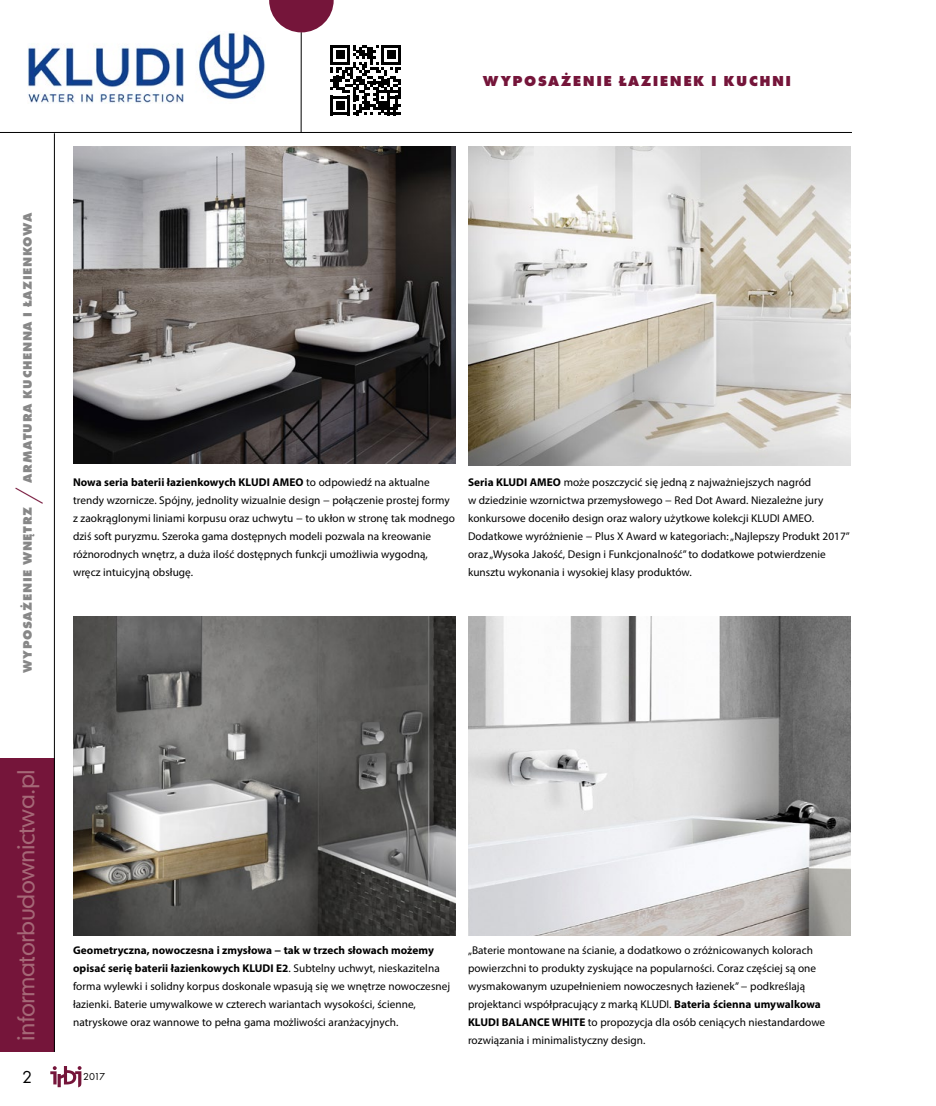
<style>
.page{position:relative;width:936px;height:1106px;background:#fff}
.page>*{position:absolute;margin:0;border:0;box-sizing:border-box;transform-origin:0 0}
.t1{font:30px "Futura TEE Ligh";color:#75153a}
.t2{font:22.5px "Geometric 706 Md EU";letter-spacing:-.03em;color:#a56877}
.t3{font:18px "Futura TEE";color:#000}
.t4{font:700 15px "Futura TEE Extr";letter-spacing:.1em;color:#75153a}
.t5{font:700 12.75px "Futura TEE Extr";letter-spacing:.05em;color:#878787}
.główny{font:11.25px/18px "Myriad Pro";letter-spacing:.005em;color:#000}
.t6{font:10.5px "Futura TEE";color:#000}
.s1{font-weight:700}
</style>
<div class="page">
<div style="left:0;top:758px;width:54px;height:294px;background:#75153a"></div>
<svg style="left:50px;top:1066px;width:31px;height:21px"></svg>
<hr style="left:54px;top:133px;width:1px;height:919px;background:#000">
<hr style="left:0;top:132px;width:851px;height:1px;background:#000">
<hr style="left:301px;top:32px;width:1px;height:101px;background:#000">
<svg style="left:269px;top:0;width:64px;height:32px"></svg>
<img style="left:28px;top:32px;width:237px;height:71px">
<svg style="left:330px;top:45px;width:71px;height:70px"></svg>
<img style="left:73px;top:146px;width:383px;height:318px">
<img style="left:73px;top:616px;width:383px;height:319px">
<img style="left:468px;top:146px;width:382px;height:319px">
<img style="left:468px;top:616px;width:382px;height:319px">
<p class="t4" style="left:483px;top:72px;width:310px">WYPOSAŻENIE ŁAZIENEK I KUCHNI</p>
<p class="t5" style="left:20px;top:482px;width:271px;rotate:-90deg">ARMATURA KUCHENNA I ŁAZIENKOWA</p>
<p class="t1" style="left:11px;top:504px;width:18px;rotate:-90deg">/</p>
<p class="t5" style="left:20px;top:673px;width:168px;rotate:-90deg">WYPOSAŻENIE WNĘTRZ</p>
<p class="główny" style="left:73px;top:473px;width:383px"><span class="s1">Nowa seria baterii łazienkowych KLUDI AMEO</span> to odpowiedź na aktualne trendy wzornicze. Spójny, jednolity wizualnie design − połączenie prostej formy z zaokrąglonymi liniami korpusu oraz uchwytu − to ukłon w stronę tak modnego dziś soft puryzmu. Szeroka gama dostępnych modeli pozwala na kreowanie różnorodnych wnętrz, a duża ilość dostępnych funkcji umożliwia wygodną, wręcz intuicyjną obsługę.</p>
<p class="główny" style="left:468px;top:473px;width:383px"><span class="s1">Seria KLUDI AMEO</span> może poszczycić się jedną z najważniejszych nagród<br>w dziedzinie wzornictwa przemysłowego − Red Dot Award. Niezależne jury konkursowe doceniło design oraz walory użytkowe kolekcji KLUDI AMEO.<br>Dodatkowe wyróżnienie − Plus X Award w kategoriach: „Najlepszy Produkt 2017” oraz „Wysoka Jakość, Design i Funkcjonalność” to dodatkowe potwierdzenie kunsztu wykonania i wysokiej klasy produktów.</p>
<h2 class="t2" style="left:11px;top:1041px;width:273px;rotate:-90deg">informatorbudownictwa.pl</h2>
<p class="t3" style="left:22px;top:1065px;width:12px">2</p>
<p class="t6" style="left:83px;top:1070px;width:24px">2017</p>
<p class="główny" style="left:73px;top:941px;width:379px"><span class="s1">Geometryczna, nowoczesna i zmysłowa − tak w trzech słowach możemy opisać serię baterii łazienkowych KLUDI E2</span>. Subtelny uchwyt, nieskazitelna forma wylewki i solidny korpus doskonale wpasują się we wnętrze nowoczesnej łazienki. Baterie umywalkowe w czterech wariantach wysokości, ścienne, natryskowe oraz wannowe to pełna gama możliwości aranżacyjnych.</p>
<p class="główny" style="left:468px;top:941px;width:359px">„Baterie montowane na ścianie, a dodatkowo o zróżnicowanych kolorach powierzchni to produkty zyskujące na popularności. Coraz częściej są one wysmakowanym uzupełnieniem nowoczesnych łazienek” − podkreślają projektanci współpracujący z marką KLUDI. <span class="s1">Bateria ścienna umywalkowa KLUDI BALANCE WHITE</span> to propozycja dla osób ceniących niestandardowe rozwiązania i minimalistyczny design.</p>
</div>
